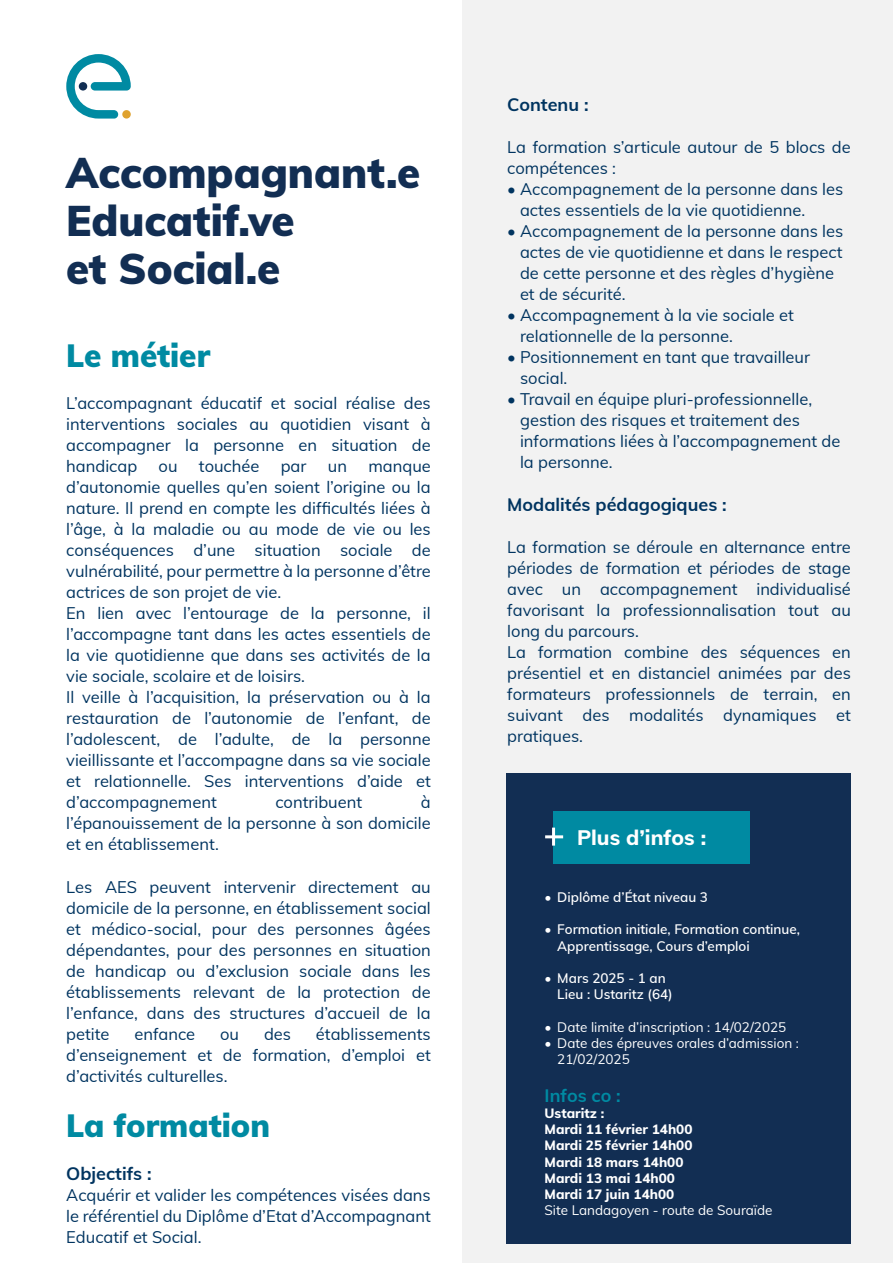
<style>
.page{position:relative;width:893px;height:1263px;background:#fff}
.page>*{position:absolute;margin:0;border:0;box-sizing:border-box;transform-origin:0 0}
.t1{font:900 42px/48px "Muli";color:#122e53}
.t2{font:900 31.5px "Muli";color:#008aa2}
.t3{font:800 21px "Muli";color:#fff}
.t4{font:700 18px "Muli";color:#003460}
.t5{font:700 18px "Muli";color:#008aa2}
.t6{font:16.5px/21px "Muli";color:#003460}
.t7{font:600 13.5px/16.2px "Muli";color:#fff}
.t8{font:13.5px/16.2px "Muli";color:#fff}
.t9{font:800 13.5px/16.2px "Muli";color:#fff}
</style>
<div class="page">
<div style="left:462px;top:0;width:431px;height:1263px;background:#f2f2f2"></div>
<svg style="left:66px;top:54px;width:65px;height:65px"></svg>
<div style="left:506px;top:774px;width:345px;height:470px;background:#122e53"></div>
<div style="left:554px;top:811px;width:196px;height:53px;background:#008aa2"></div>
<hr style="left:552px;top:828px;width:3px;height:18px;background:#fff">
<hr style="left:545px;top:835px;width:18px;height:3px;background:#fff">
<h1 class="t1" style="left:66px;top:147px;width:356px">Accompagnant.e<br>Educatif.ve<br>et Social.e</h1>
<h2 class="t2" style="left:66px;top:333px;width:145px">Le métier</h2>
<p class="t6" style="left:66px;top:392px;width:366px;text-align:justify">L’accompagnant éducatif et social réalise des interventions sociales au quotidien visant à accompagner la personne en situation de handicap</p>
<p class="t6" style="left:159px;top:455px;width:20px">ou</p>
<p class="t6" style="left:199px;top:455px;width:62px">touchée</p>
<p class="t6" style="left:281px;top:455px;width:27px">par</p>
<p class="t6" style="left:328px;top:455px;width:21px">un</p>
<p class="t6" style="left:66px;top:455px;width:366px;text-indent:302px">manque d’autonomie quelles qu’en soient l’origine ou la nature. Il prend en compte les difficultés liées à l’âge, à la maladie ou au mode de vie ou les conséquences d’une situation sociale de vulnérabilité, pour permettre à la personne d’être actrices de son projet de vie.<br>En lien avec l’entourage de la personne, il l’accompagne tant dans les actes essentiels de la vie quotidienne que dans ses activités de la vie sociale, scolaire et de loisirs.<br>Il veille à l’acquisition, la préservation ou à la restauration de l’autonomie de l’enfant, de l’adolescent, de l’adulte, de la personne vieillissante et l’accompagne dans sa vie sociale et relationnelle. Ses interventions d’aide et d’accompagnement</p>
<p class="t6" style="left:66px;top:791px;width:366px;text-align:justify;text-indent:355px">à l’épanouissement de la personne à son domicile et en établissement.</p>
<p class="t6" style="left:66px;top:875px;width:366px;text-align:justify">Les AES peuvent intervenir directement au domicile de la personne, en établissement social et médico-social, pour des personnes âgées dépendantes, pour des personnes en situation de handicap ou d’exclusion sociale dans les établissements relevant de la protection de l’enfance, dans des structures d’accueil de la petite</p>
<p class="t6" style="left:275px;top:791px;width:88px">contribuent</p>
<p class="t6" style="left:66px;top:1022px;width:366px;text-align:justify;text-indent:250px">établissements d’enseignement et de formation, d’emploi et d’activités culturelles.</p>
<h2 class="t2" style="left:66px;top:1103px;width:205px">La formation</h2>
<p class="t4" style="left:66px;top:1161px;width:87px">Objectifs :</p>
<p class="t6" style="left:66px;top:1184px;width:366px;text-align:justify">Acquérir et valider les compétences visées dans le référentiel du Diplôme d’Etat d’Accompagnant Educatif et Social.</p>
<p class="t6" style="left:134px;top:1022px;width:62px">enfance</p>
<p class="t6" style="left:220px;top:1022px;width:20px">ou</p>
<p class="t6" style="left:264px;top:1022px;width:29px">des</p>
<p class="t4" style="left:507px;top:91px;width:83px">Contenu :</p>
<p class="t6" style="left:507px;top:136px;width:345px">La formation s’articule autour de 5 blocs de compétences :</p>
<p class="t6" style="left:520px;top:178px;width:325px;text-indent:-13px">• Accompagnement de la personne dans les actes essentiels de la vie quotidienne.</p>
<p class="t6" style="left:520px;top:220px;width:325px;text-indent:-13px">• Accompagnement de la personne dans les actes de vie quotidienne et dans le respect de cette personne et des règles d’hygiène et de sécurité.</p>
<p class="t6" style="left:520px;top:304px;width:275px;text-indent:-13px">• Accompagnement à la vie sociale et relationnelle de la personne.</p>
<p class="t6" style="left:520px;top:346px;width:291px;text-indent:-13px">• Positionnement en tant que travailleur social.</p>
<p class="t6" style="left:520px;top:388px;width:322px;text-indent:-13px">• Travail en équipe pluri-professionnelle, gestion des risques et traitement des informations liées à l’accompagnement de la personne.</p>
<p class="t4" style="left:507px;top:491px;width:221px">Modalités pédagogiques :</p>
<p class="t6" style="left:507px;top:536px;width:345px">La formation se déroule en alternance entre périodes de formation et périodes de stage avec un accompagnement individualisé favorisant la professionnalisation tout au long du parcours.<br>La formation combine des séquences en présentiel et en distanciel animées par des formateurs professionnels de terrain, en suivant des modalités dynamiques et pratiques.</p>
<p class="t3" style="left:577px;top:822px;width:131px">Plus d’infos :</p>
<p class="t7" style="left:545px;top:888px;width:165px">• Diplôme d’État niveau 3</p>
<p class="t7" style="left:557px;top:921px;width:244px;text-indent:-13px">• Formation initiale, Formation continue,<br>Apprentissage, Cours d’emploi</p>
<p class="t7" style="left:557px;top:969px;width:117px;text-indent:-13px">• Mars 2025 - 1 an<br>Lieu : Ustaritz (64)</p>
<p class="t8" style="left:545px;top:1018px;width:243px">• Date limite d’inscription : 14/02/2025</p>
<p class="t8" style="left:557px;top:1034px;width:243px;text-indent:-13px">• Date des épreuves orales d’admission :<br>21/02/2025</p>
<p class="t5" style="left:545px;top:1082px;width:78px">Infos co :</p>
<p class="t9" style="left:545px;top:1104px;width:149px">Ustaritz :<br>Mardi 11 février 14h00<br>Mardi 25 février 14h00<br>Mardi 18 mars 14h00<br>Mardi 13 mai 14h00<br>Mardi 17 juin 14h00</p>
<p class="t8" style="left:545px;top:1202px;width:229px">Site Landagoyen - route de Souraïde</p>
</div>
